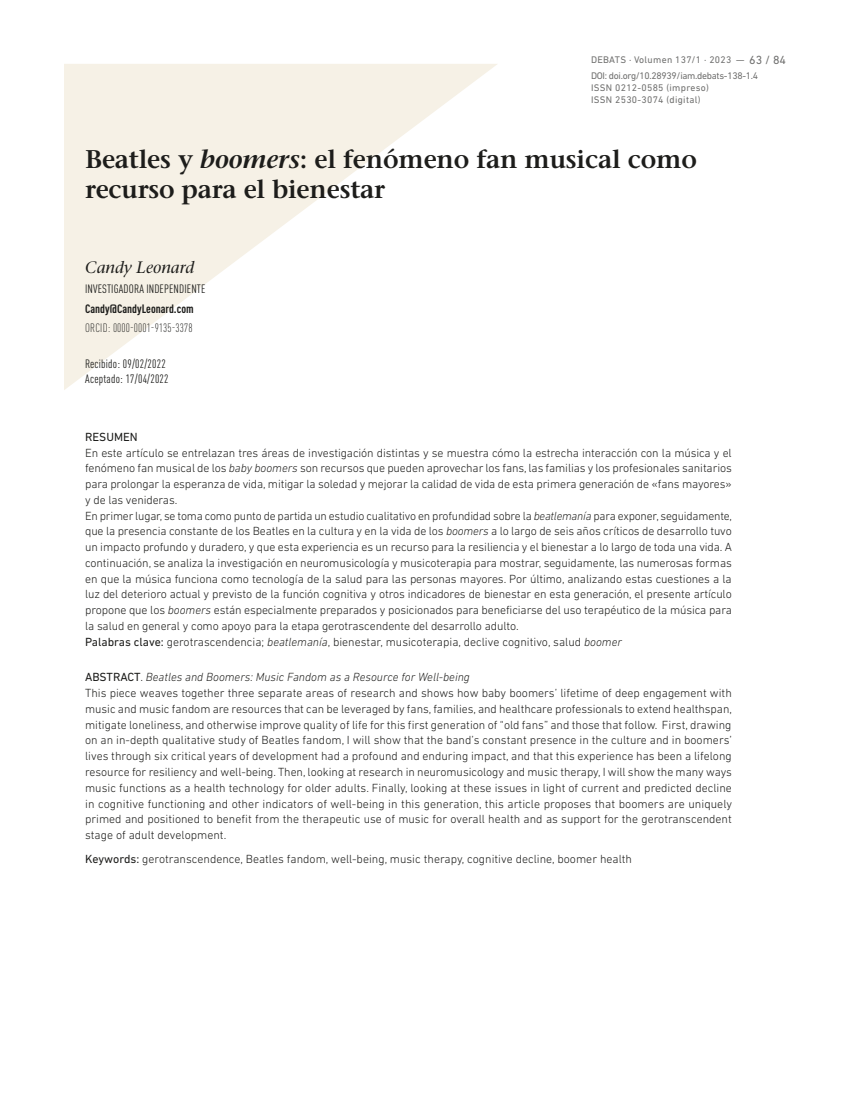
<style>
.page{position:relative;width:851px;height:1106px;background:#fff}
.page>*{position:absolute;margin:0;border:0;box-sizing:border-box;transform-origin:0 0}
.TITULO_DOSSIER{font:600 25.5px/30px "Stone Serif Std";letter-spacing:-.01em;color:#1d1d1b}
.NOMBRES{font:italic 500 16.5px "Stone Serif Std";color:#1d1d1b}
.TEXTO_RESUM{font:300 12px/15.8px "DIN Next LT Pro";color:#1d1d1b;text-align:justify}
.t1{font:condensed 12px "DIN Pro";letter-spacing:.015em;color:#1d1d1b}
.TEXTO_RESUM-2{font:italic 300 12px "DIN Next LT Pro";color:#1d1d1b}
.t2{font:300 condensed 12px "DIN Pro";letter-spacing:.01em;color:#1d1d1b}
.t3{font:700 condensed 12px "DIN Pro";color:#1d1d1b}
.TITULO_RESUM{font:12px "DIN Next LT Pro";color:#1d1d1b}
.t4{font:12px "DIN Next LT Pro";color:#70706f}
.t5{font:9.75px "DIN Next LT Pro";letter-spacing:.03em;color:#70706f}
.t6{font:9.75px "DIN Next LT Pro";letter-spacing:-.03em;color:#70706f}
.s1{font-style:italic}
.s2{font-weight:400}
.s3{font-weight:400;font-style:normal}
.s4{font-style:normal}
</style>
<div class="page">
<svg style="left:64px;top:64px;width:433px;height:326px;fill:#f6f1e6"></svg>
<p class="t5" style="left:591px;top:54px;width:142px">DEBATS · Volumen 137/1 · 2023</p>
<p class="t4" style="left:749px;top:53px;width:38px">63 / 84</p>
<p class="t6" style="left:591px;top:70px;width:168px">DOI: doi.org/10.28939/iam.debats-138-1.4</p>
<p class="t5" style="left:591px;top:82px;width:119px">ISSN 0212‑0585 (impreso)</p>
<p class="t5" style="left:591px;top:94px;width:111px">ISSN 2530‑3074 (digital)</p>
<p class="t5" style="left:736px;top:54px;width:10px">—</p>
<p class="TITULO_DOSSIER" style="left:85px;top:144px;width:613px">Beatles y <span class="s1">boomers</span>: el fenómeno fan musical como recurso para el bienestar</p>
<p class="NOMBRES" style="left:85px;top:257px;width:111px">Candy Leonard</p>
<p class="t1" style="left:85px;top:280px;width:122px">INVESTIGADORA INDEPENDIENTE</p>
<p class="t3" style="left:85px;top:300px;width:110px">Candy@CandyLeonard.com</p>
<p class="t2" style="left:85px;top:320px;width:109px">ORCID: 0000-0001-9135-3378</p>
<p class="t1" style="left:85px;top:355px;width:82px">Recibido: 09/02/2022</p>
<p class="t1" style="left:85px;top:370px;width:85px">Aceptado: 17/04/2022</p>
<p class="TITULO_RESUM" style="left:85px;top:430px;width:54px">RESUMEN</p>
<p class="TEXTO_RESUM" style="left:85px;top:444px;width:648px">En este artículo se entrelazan tres áreas de investigación distintas y se muestra cómo la estrecha interacción con la música y el fenómeno fan musical de los <span class="s1">baby boomers</span> son recursos que pueden aprovechar los fans, las familias y los profesionales sanitarios para prolongar la esperanza de vida, mitigar la soledad y mejorar la calidad de vida de esta primera generación de «fans mayores» y de las venideras.</p>
<p class="TEXTO_RESUM" style="left:85px;top:507px;width:648px">En primer lugar, se toma como punto de partida un estudio cualitativo en profundidad sobre la <span class="s1">beatlemanía</span> para exponer, seguidamente, que la presencia constante de los Beatles en la cultura y en la vida de los <span class="s1">boomers</span> a lo largo de seis años críticos de desarrollo tuvo un impacto profundo y duradero, y que esta experiencia es un recurso para la resiliencia y el bienestar a lo largo de toda una vida. A continuación, se analiza la investigación en neuromusicología y musicoterapia para mostrar, seguidamente, las numerosas formas en que la música funciona como tecnología de la salud para las personas mayores. Por último, analizando estas cuestiones a la luz del deterioro actual y previsto de la función cognitiva y otros indicadores de bienestar en esta generación, el presente artículo propone que los <span class="s1">boomers</span> están especialmente preparados y posicionados para beneficiarse del uso terapéutico de la música para la salud en general y como apoyo para la etapa gerotrascendente del desarrollo adulto.</p>
<p class="TEXTO_RESUM" style="left:85px;top:633px;width:538px"><span class="s2">Palabras clave:</span> gerotrascendencia; <span class="s1">beatlemanía</span>, bienestar, musicoterapia, declive cognitivo, salud <span class="s1">boomer</span></p>
<p class="TEXTO_RESUM-2" style="left:85px;top:670px;width:386px"><span class="s3">ABSTRACT</span><span class="s4">.</span> Beatles and Boomers: Music Fandom as a Resource for Well-being</p>
<p class="TEXTO_RESUM" style="left:85px;top:685px;width:648px">This piece weaves together three separate areas of research and shows how baby boomers’ lifetime of deep engagement with music and music fandom are resources that can be leveraged by fans, families, and healthcare professionals to extend healthspan, mitigate loneliness, and otherwise improve quality of life for this first generation of “old fans” and those that follow. First, drawing on an in-depth qualitative study of Beatles fandom, I will show that the band’s constant presence in the culture and in boomers’ lives through six critical years of development had a profound and enduring impact, and that this experience has been a lifelong resource for resiliency and well-being. Then, looking at research in neuromusicology and music therapy, I will show the many ways music functions as a health technology for older adults. Finally, looking at these issues in light of current and predicted decline in cognitive functioning and other indicators of well-being in this generation, this article proposes that boomers are uniquely primed and positioned to benefit from the therapeutic use of music for overall health and as support for the gerotranscendent stage of adult development.</p>
<p class="TEXTO_RESUM" style="left:85px;top:851px;width:548px"><span class="s2">Keywords:</span> gerotranscendence, Beatles fandom, well-being, music therapy, cognitive decline, boomer health</p>
</div>
